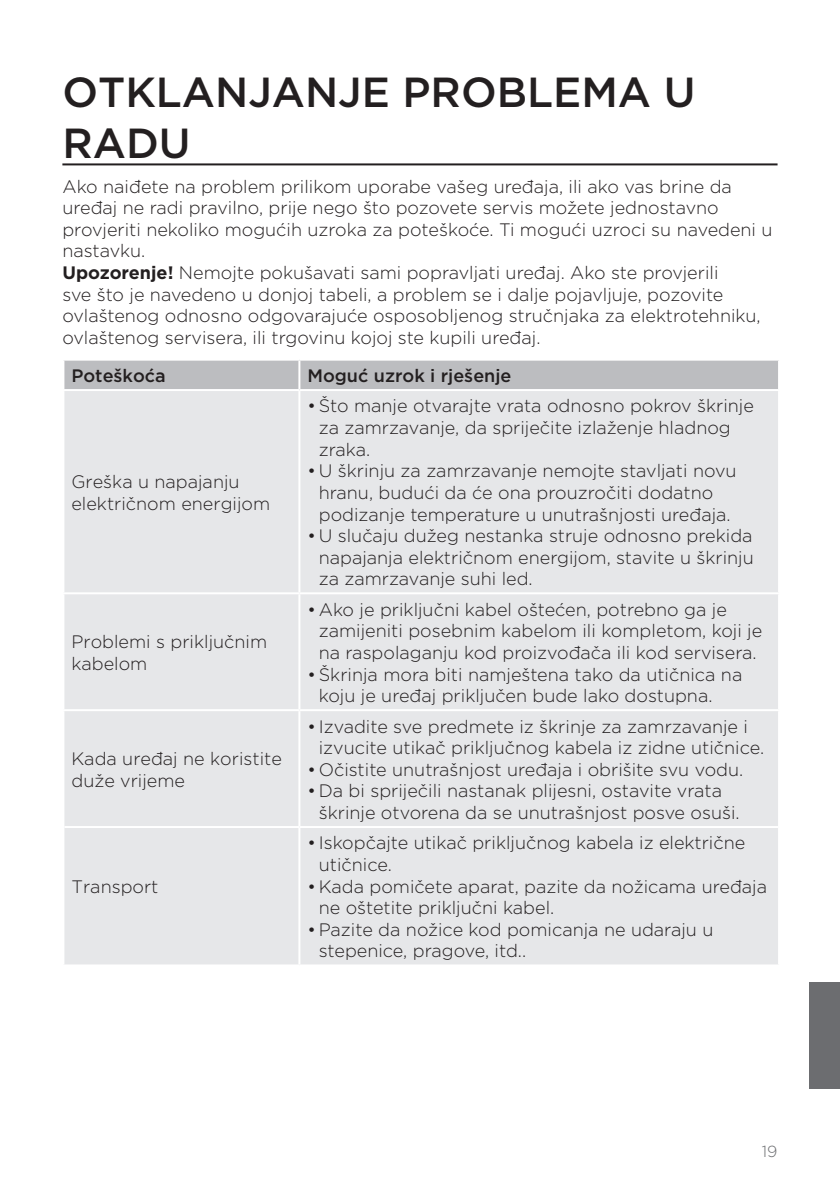
<style>
.page{position:relative;width:840px;height:1191px;background:#fff}
.page>*{position:absolute;margin:0;border:0;box-sizing:border-box;transform-origin:0 0}
.glavni_naslov{font:500 42px/50.4px "Gotham";color:#231f20}
.seznam{font:300 18px/21.6px "Gotham";color:#231f20}
.tabele_tekst{font:300 18px/21.6px "Gotham";color:#231f20}
.tabele_tekst-2{font:500 18px "Gotham";color:#231f20}
.tabela_tekst{font:500 18px "Gotham";color:#231f20}
.t1{font:300 16px "Gotham";color:#6c6d70}
.s1{font-weight:700}
</style>
<div class="page">
<hr style="left:62px;top:163px;width:715px;height:2px;background:#231f20">
<div style="left:64px;top:361px;width:713px;height:28px;background:#bcbdc0"></div>
<div style="left:64px;top:391px;width:713px;height:573px;background:#e6e7e9"></div>
<hr style="left:298px;top:361px;width:2px;height:28px;background:#fff">
<hr style="left:298px;top:391px;width:2px;height:201px;background:#fff">
<hr style="left:62px;top:592px;width:237px;height:2px;background:#fff">
<hr style="left:299px;top:592px;width:480px;height:2px;background:#fff">
<hr style="left:298px;top:594px;width:2px;height:115px;background:#fff">
<hr style="left:62px;top:709px;width:237px;height:2px;background:#fff">
<hr style="left:299px;top:709px;width:480px;height:2px;background:#fff">
<hr style="left:298px;top:711px;width:2px;height:115px;background:#fff">
<hr style="left:298px;top:828px;width:2px;height:136px;background:#fff">
<hr style="left:64px;top:826px;width:235px;height:2px;background:#fff">
<hr style="left:299px;top:826px;width:478px;height:2px;background:#fff">
<div style="left:808px;top:982px;width:31px;height:106px;background:#6c6d70"></div>
<p class="glavni_naslov" style="left:62px;top:67px;width:634px">OTKLANJANJE PROBLEMA U<br>RADU</p>
<p class="seznam" style="left:62px;top:175px;width:711px">Ako naiđete na problem prilikom uporabe vašeg uređaja, ili ako vas brine da uređaj ne radi pravilno, prije nego što pozovete servis možete jednostavno provjeriti nekoliko mogućih uzroka za poteškoće. Ti mogući uzroci su navedeni u nastavku.</p>
<p class="seznam" style="left:62px;top:261px;width:699px"><span class="s1">Upozorenje!</span> Nemojte pokušavati sami popravljati uređaj. Ako ste provjerili<br>sve što je navedeno u donjoj tabeli, a problem se i dalje pojavljuje, pozovite ovlaštenog odnosno odgovarajuće osposobljenog stručnjaka za elektrotehniku, ovlaštenog servisera, ili trgovinu kojoj ste kupili uređaj.</p>
<p class="tabela_tekst" style="left:71px;top:364px;width:96px">Poteškoća</p>
<p class="tabele_tekst-2" style="left:307px;top:364px;width:205px">Moguć uzrok i rješenje</p>
<p class="tabele_tekst" style="left:71px;top:470px;width:200px">Greška u napajanju električnom energijom</p>
<p class="tabele_tekst" style="left:71px;top:630px;width:197px">Problemi s priključnim kabelom</p>
<p class="tabele_tekst" style="left:71px;top:747px;width:212px">Kada uređaj ne koristite duže vrijeme</p>
<p class="tabele_tekst" style="left:71px;top:875px;width:88px">Transport</p>
<p class="seznam" style="left:318px;top:395px;width:436px;text-indent:-11px">• Što manje otvarajte vrata odnosno pokrov škrinje za zamrzavanje, da spriječite izlaženje hladnog zraka.</p>
<p class="seznam" style="left:318px;top:459px;width:419px;text-indent:-11px">• U škrinju za zamrzavanje nemojte stavljati novu hranu, budući da će ona prouzročiti dodatno podizanje temperature u unutrašnjosti uređaja.</p>
<p class="seznam" style="left:318px;top:524px;width:436px;text-align:justify;text-indent:-11px">• U slučaju dužeg nestanka struje odnosno prekida napajanja električnom energijom, stavite u škrinju za zamrzavanje suhi led.</p>
<p class="seznam" style="left:318px;top:598px;width:445px;text-indent:-11px">• Ako je priključni kabel oštećen, potrebno ga je zamijeniti posebnim kabelom ili kompletom, koji je na raspolaganju kod proizvođača ili kod servisera.</p>
<p class="seznam" style="left:318px;top:663px;width:425px;text-indent:-11px">• Škrinja mora biti namještena tako da utičnica na koju je uređaj priključen bude lako dostupna.</p>
<p class="seznam" style="left:318px;top:715px;width:446px;text-indent:-11px">• Izvadite sve predmete iz škrinje za zamrzavanje i izvucite utikač priključnog kabela iz zidne utičnice.</p>
<p class="seznam" style="left:307px;top:758px;width:437px">• Očistite unutrašnjost uređaja i obrišite svu vodu.</p>
<p class="seznam" style="left:318px;top:779px;width:422px;text-indent:-11px">• Da bi spriječili nastanak plijesni, ostavite vrata škrinje otvorena da se unutrašnjost posve osuši.</p>
<p class="seznam" style="left:318px;top:831px;width:428px;text-indent:-11px">• Iskopčajte utikač priključnog kabela iz električne utičnice.</p>
<p class="seznam" style="left:318px;top:875px;width:449px;text-indent:-11px">• Kada pomičete aparat, pazite da nožicama uređaja ne oštetite priključni kabel.</p>
<p class="seznam" style="left:318px;top:918px;width:396px;text-indent:-11px">• Pazite da nožice kod pomicanja ne udaraju u stepenice, pragove, itd..</p>
<p class="t1" style="left:761px;top:1140px;width:17px">19</p>
</div>
